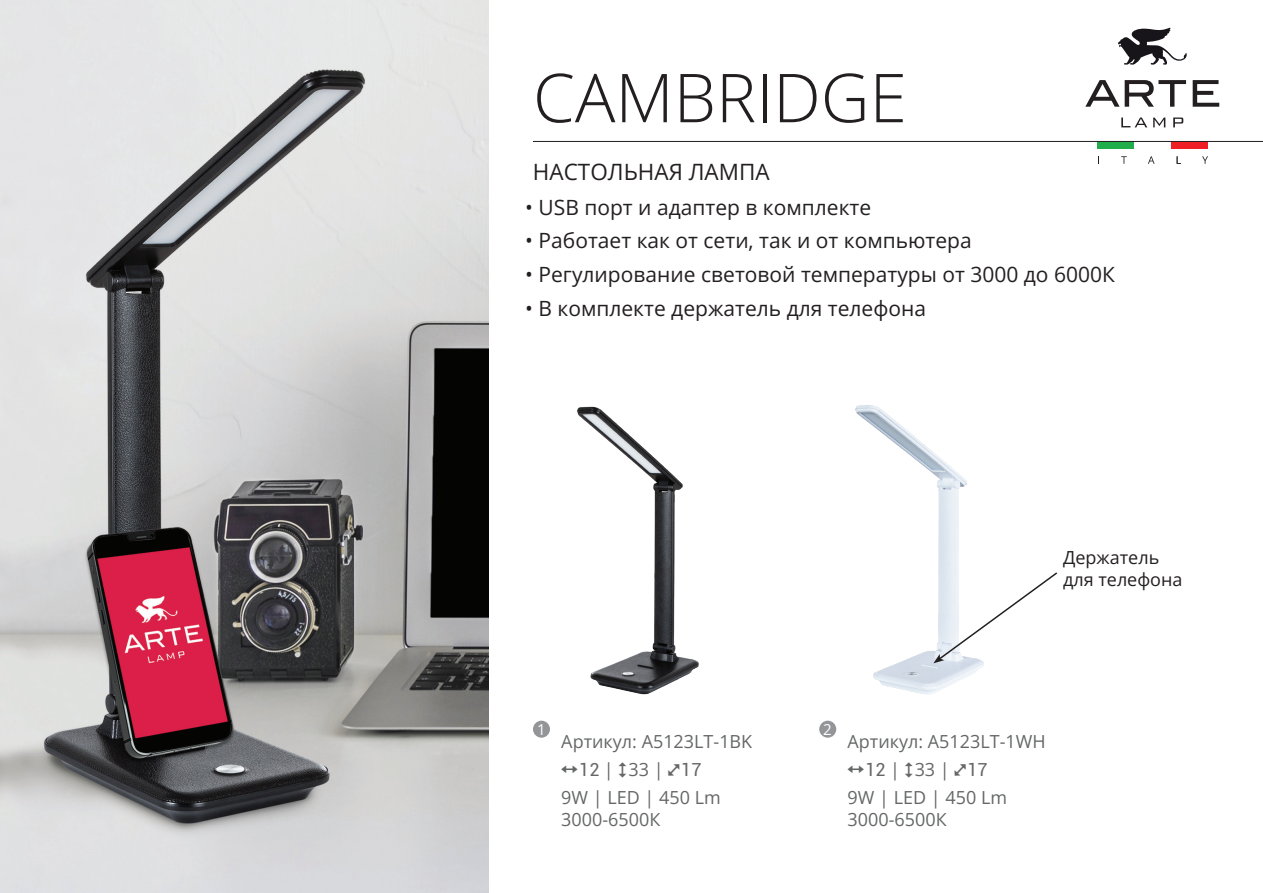
<style>
.page{position:relative;width:1263px;height:893px;background:#fff}
.page>*{position:absolute;margin:0;border:0;box-sizing:border-box;transform-origin:0 0}
.t1{font:300 67.5px "Open Sans";color:#231f20}
.t2{font:22.5px "Open Sans";color:#231f20}
.t3{font:21px "Open Sans";color:#231f20}
.t4{font:18px "Open Sans";color:#656666}
.t5{font:18px/21.6px "Open Sans";color:#231f20}
.t6{font:15px "Open Sans";color:#fff}
.s1{font-style:inherit}
</style>
<div class="page">
<div style="left:1097px;top:141px;width:37px;height:7px;background:#20ae4b"></div>
<div style="left:1171px;top:141px;width:36px;height:7px;background:#ee2026"></div>
<svg style="left:1121px;top:156px;width:6px;height:8px"></svg>
<svg style="left:1148px;top:156px;width:6px;height:8px"></svg>
<svg style="left:1202px;top:156px;width:6px;height:8px"></svg>
<hr style="left:533px;top:141px;width:730px;height:1px;background:#231f20">
<div style="left:819px;top:721px;width:17px;height:17px;background:#939598;border-radius:50%"></div>
<div style="left:533px;top:721px;width:17px;height:17px;background:#939598;border-radius:50%"></div>
<img style="left:577px;top:406px;width:122px;height:289px">
<img style="left:855px;top:405px;width:129px;height:290px">
<img style="left:0;top:0;width:489px;height:893px">
<svg style="left:933px;top:571px;width:124px;height:92px"></svg>
<svg style="left:1085px;top:80px;width:34px;height:27px"></svg>
<svg style="left:1125px;top:80px;width:61px;height:27px"></svg>
<svg style="left:1193px;top:80px;width:26px;height:27px"></svg>
<svg style="left:1118px;top:27px;width:69px;height:38px"></svg>
<svg style="left:1121px;top:118px;width:26px;height:9px"></svg>
<svg style="left:1153px;top:118px;width:12px;height:9px"></svg>
<svg style="left:1173px;top:118px;width:10px;height:9px"></svg>
<h1 class="t1" style="left:533px;top:51px;width:375px">CAMBRIDGE</h1>
<p class="t2" style="left:533px;top:156px;width:238px">НАСТОЛЬНАЯ ЛАМПА</p>
<p class="t3" style="left:525px;top:193px;width:348px">• USB порт и адапт<span class="s1">е</span>р в комплекте</p>
<p class="t3" style="left:525px;top:226px;width:448px">• Работает как от сети<span class="s1">,</span> так и от компьютера</p>
<p class="t3" style="left:525px;top:260px;width:591px">• Регулирование световой температуры от 3000 до 6000К</p>
<p class="t3" style="left:525px;top:294px;width:402px">• В комплекте держатель для телефона</p>
<p class="t6" style="left:537px;top:719px;width:10px">1</p>
<p class="t4" style="left:561px;top:729px;width:192px">Артикул: A5123LT-1BK</p>
<p class="t4" style="left:604px;top:757px;width:61px">| 33 |</p>
<p class="t4" style="left:561px;top:785px;width:161px">9W | LED | 450 Lm</p>
<p class="t4" style="left:561px;top:807px;width:101px">3000-6500К</p>
<p class="t5" style="left:1063px;top:547px;width:121px">Держатель для телефона</p>
<p class="t6" style="left:823px;top:719px;width:10px">2</p>
<p class="t4" style="left:847px;top:729px;width:200px">Артикул: A5123LT-1WH</p>
<p class="t4" style="left:890px;top:757px;width:61px">| 33 |</p>
<p class="t4" style="left:847px;top:785px;width:161px">9W | LED | 450 Lm</p>
<p class="t4" style="left:847px;top:807px;width:101px">3000-6500К</p>
</div>
